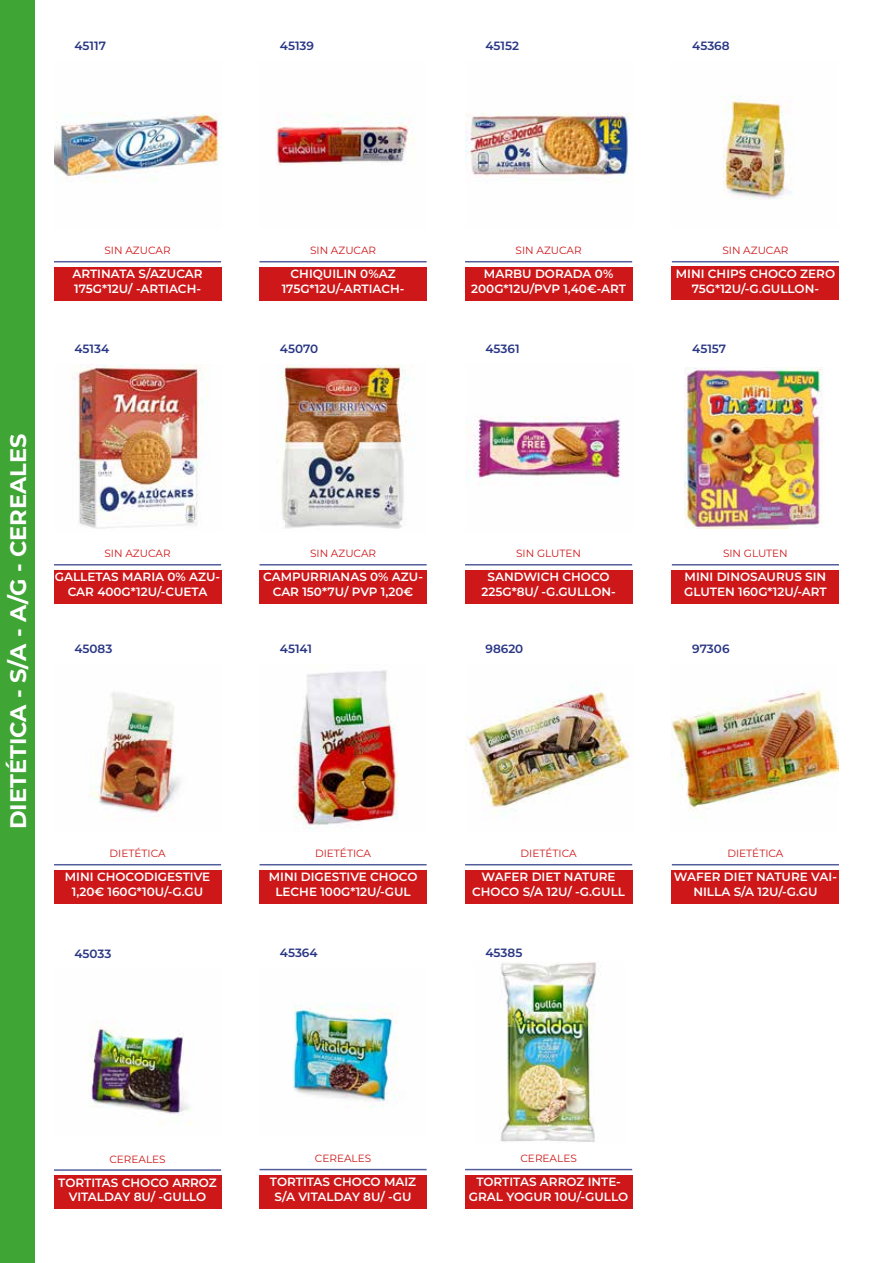
<style>
.page{position:relative;width:893px;height:1263px;background:#fff}
.page>*{position:absolute;margin:0;border:0;box-sizing:border-box;transform-origin:0 0}
.t1{font:700 22.5px "Montserrat";color:#fff}
.t2{font:600 12px/14.4px "Montserrat";color:#fff;text-align:center}
.t3{font:600 12px "Montserrat";color:#283583}
.t4{font:10.5px "Montserrat";color:#cd1719}
</style>
<div class="page">
<div style="left:54px;top:870px;width:167px;height:34px;background:#cd1719"></div>
<hr style="left:54px;top:864px;width:167px;height:1px;background:#283583">
<img style="left:90px;top:692px;width:90px;height:128px">
<div style="left:260px;top:870px;width:167px;height:34px;background:#cd1719"></div>
<hr style="left:260px;top:864px;width:167px;height:1px;background:#283583">
<img style="left:293px;top:670px;width:105px;height:161px">
<div style="left:54px;top:267px;width:167px;height:34px;background:#cd1719"></div>
<hr style="left:54px;top:261px;width:167px;height:1px;background:#283583">
<img style="left:54px;top:113px;width:167px;height:69px">
<div style="left:54px;top:1175px;width:167px;height:34px;background:#cd1719"></div>
<hr style="left:54px;top:1169px;width:167px;height:2px;background:#283583">
<img style="left:89px;top:1021px;width:104px;height:104px">
<div style="left:260px;top:1174px;width:167px;height:34px;background:#cd1719"></div>
<hr style="left:260px;top:1169px;width:167px;height:1px;background:#283583">
<img style="left:293px;top:1004px;width:105px;height:104px">
<div style="left:465px;top:1174px;width:167px;height:34px;background:#cd1719"></div>
<hr style="left:465px;top:1169px;width:167px;height:1px;background:#283583">
<img style="left:499px;top:962px;width:97px;height:180px">
<div style="left:672px;top:266px;width:167px;height:34px;background:#cd1719"></div>
<hr style="left:672px;top:261px;width:167px;height:1px;background:#283583">
<img style="left:723px;top:95px;width:70px;height:105px">
<div style="left:54px;top:570px;width:167px;height:34px;background:#cd1719"></div>
<hr style="left:54px;top:564px;width:167px;height:1px;background:#283583">
<img style="left:72px;top:364px;width:136px;height:165px">
<div style="left:260px;top:570px;width:167px;height:34px;background:#cd1719"></div>
<hr style="left:260px;top:564px;width:167px;height:1px;background:#283583">
<img style="left:280px;top:364px;width:132px;height:165px">
<div style="left:260px;top:267px;width:167px;height:34px;background:#cd1719"></div>
<hr style="left:260px;top:261px;width:167px;height:1px;background:#283583">
<img style="left:276px;top:114px;width:139px;height:51px">
<div style="left:465px;top:267px;width:167px;height:34px;background:#cd1719"></div>
<hr style="left:465px;top:261px;width:167px;height:1px;background:#283583">
<img style="left:465px;top:113px;width:165px;height:70px">
<div style="left:672px;top:870px;width:167px;height:34px;background:#cd1719"></div>
<hr style="left:672px;top:864px;width:167px;height:1px;background:#283583">
<img style="left:672px;top:690px;width:167px;height:130px">
<div style="left:465px;top:870px;width:167px;height:34px;background:#cd1719"></div>
<hr style="left:465px;top:864px;width:167px;height:1px;background:#283583">
<img style="left:465px;top:685px;width:165px;height:128px">
<div style="left:465px;top:570px;width:167px;height:34px;background:#cd1719"></div>
<hr style="left:465px;top:564px;width:167px;height:1px;background:#283583">
<img style="left:467px;top:416px;width:154px;height:69px">
<div style="left:672px;top:570px;width:167px;height:34px;background:#cd1719"></div>
<hr style="left:672px;top:564px;width:167px;height:1px;background:#283583">
<img style="left:685px;top:368px;width:138px;height:160px">
<div style="left:0;top:0;width:34px;height:1263px;background:#3fa535"></div>
<hr style="left:892px;top:0;width:1px;height:1263px;background:#283583">
<p class="t3" style="left:74px;top:37px;width:33px">45117</p>
<p class="t3" style="left:280px;top:37px;width:36px">45139</p>
<p class="t3" style="left:485px;top:37px;width:35px">45152</p>
<p class="t3" style="left:692px;top:37px;width:39px">45368</p>
<p class="t4" style="left:105px;top:243px;width:68px">SIN AZUCAR</p>
<p class="t2" style="left:72px;top:266px;width:132px;text-align:left">ARTINATA S/AZUCAR<br>175G*12U/ -ARTIACH-</p>
<p class="t3" style="left:74px;top:340px;width:36px">45134</p>
<h1 class="t1" style="left:2px;top:829px;width:397px;rotate:-90deg">DIETÉTICA - S/A - A/G - CEREALES</h1>
<p class="t4" style="left:105px;top:546px;width:68px">SIN AZUCAR</p>
<p class="t2" style="left:55px;top:569px;width:167px">GALLETAS MARIA 0% AZU-<br>CAR 400G*12U/-CUETA</p>
<p class="t3" style="left:74px;top:640px;width:40px">45083</p>
<p class="t4" style="left:110px;top:846px;width:58px">DIETÉTICA</p>
<p class="t2" style="left:65px;top:869px;width:147px">MINI CHOCODIGESTIVE<br>1,20€ 160G*10U/-G.GU</p>
<p class="t3" style="left:74px;top:945px;width:38px">45033</p>
<p class="t4" style="left:310px;top:243px;width:68px">SIN AZUCAR</p>
<p class="t2" style="left:282px;top:266px;width:124px">CHIQUILIN 0%AZ<br>175G*12U/-ARTIACH-</p>
<p class="t3" style="left:280px;top:340px;width:40px">45070</p>
<p class="t4" style="left:310px;top:546px;width:68px">SIN AZUCAR</p>
<p class="t2" style="left:263px;top:569px;width:161px">CAMPURRIANAS 0% AZU-<br>CAR 150*7U/ PVP 1,20€</p>
<p class="t3" style="left:280px;top:640px;width:34px">45141</p>
<p class="t4" style="left:315px;top:846px;width:58px">DIETÉTICA</p>
<p class="t2" style="left:269px;top:869px;width:150px">MINI DIGESTIVE CHOCO<br>LECHE 100G*12U/-GUL</p>
<p class="t3" style="left:280px;top:944px;width:39px">45364</p>
<p class="t4" style="left:516px;top:243px;width:68px">SIN AZUCAR</p>
<p class="t4" style="left:722px;top:243px;width:68px">SIN AZUCAR</p>
<p class="t2" style="left:471px;top:266px;width:156px">MARBU DORADA 0%<br>200G*12U/PVP 1,40€-ART</p>
<p class="t2" style="left:676px;top:266px;width:161px">MINI CHIPS CHOCO ZERO<br>75G*12U/-G.GULLON-</p>
<p class="t3" style="left:485px;top:340px;width:36px">45361</p>
<p class="t3" style="left:692px;top:340px;width:35px">45157</p>
<p class="t4" style="left:516px;top:546px;width:66px">SIN GLUTEN</p>
<p class="t4" style="left:723px;top:546px;width:66px">SIN GLUTEN</p>
<p class="t2" style="left:481px;top:569px;width:136px">SANDWICH CHOCO<br>225G*8U/ -G.GULLON-</p>
<p class="t2" style="left:684px;top:569px;width:144px;text-align:left">MINI DINOSAURUS SIN<br>GLUTEN 160G*12U/-ART</p>
<p class="t3" style="left:485px;top:640px;width:39px">98620</p>
<p class="t3" style="left:692px;top:640px;width:39px">97306</p>
<p class="t4" style="left:521px;top:846px;width:58px">DIETÉTICA</p>
<p class="t2" style="left:472px;top:869px;width:154px">WAFER DIET NATURE<br>CHOCO S/A 12U/ -G.GULL</p>
<p class="t3" style="left:485px;top:944px;width:38px">45385</p>
<p class="t4" style="left:727px;top:846px;width:58px">DIETÉTICA</p>
<p class="t2" style="left:674px;top:869px;width:165px">WAFER DIET NATURE VAI-<br>NILLA S/A 12U/-G.GU</p>
<p class="t4" style="left:109px;top:1152px;width:58px">CEREALES</p>
<p class="t2" style="left:58px;top:1175px;width:160px">TORTITAS CHOCO ARROZ<br>VITALDAY 8U/ -GULLO</p>
<p class="t4" style="left:315px;top:1151px;width:58px">CEREALES</p>
<p class="t2" style="left:270px;top:1174px;width:148px">TORTITAS CHOCO MAIZ<br>S/A VITALDAY 8U/ -GU</p>
<p class="t4" style="left:520px;top:1151px;width:58px">CEREALES</p>
<p class="t2" style="left:469px;top:1174px;width:161px">TORTITAS ARROZ INTE-<br>GRAL YOGUR 10U/-GULLO</p>
</div>
